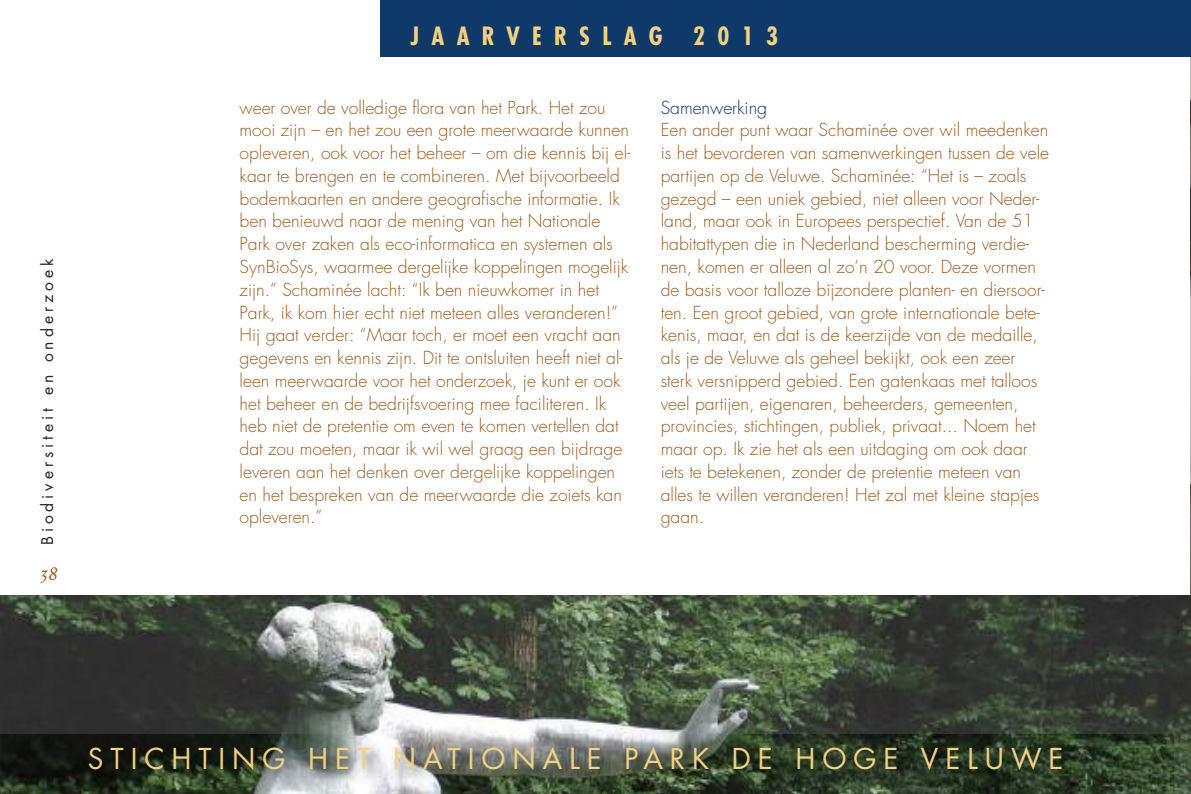
<style>
.page{position:relative;width:1191px;height:794px;background:#fff}
.page>*{position:absolute;margin:0;border:0;box-sizing:border-box;transform-origin:0 0}
.t1{font:28px "Futura";letter-spacing:.25em;color:#f4d182}
.t2{font:700 condensed 24.5px "Futura";letter-spacing:.5em;color:#f4d182}
.t3{font:italic 24.5px "Disturbance";color:#9c5b22}
.t4{font:300 17.5px/22.8px "Futura";color:#9c5b22}
.t5{font:300 17.5px "Futura";color:#0e3968}
.t6{font:15.75px "Futura";letter-spacing:.25em;color:#272627}
</style>
<div class="page">
<img style="left:0;top:595px;width:1190px;height:199px">
<div style="left:380px;top:0;width:811px;height:57px;background:#0e3968"></div>
<img style="left:0;top:734px;width:1174px;height:60px">
<img style="left:1190px;top:57px;width:1px;height:538px">
<p class="t6" style="left:40px;top:545px;width:288px;rotate:-90deg">Biodiversiteit en onderzoek</p>
<h2 class="t3" style="left:40px;top:557px;width:19px">38</h2>
<h2 class="t2" style="left:410px;top:25px;width:369px">JAARVERSLAG 2013</h2>
<p class="t4" style="left:240px;top:97px;width:392px">weer over de volledige flora van het Park. Het zou mooi zijn – en het zou een grote meerwaarde kunnen opleveren, ook voor het beheer – om die kennis bij el&shy;kaar te brengen en te combineren. Met bijvoorbeeld bodemkaarten en andere geografische informatie. Ik ben benieuwd naar de mening van het Nationale Park over zaken als eco-informatica en systemen als SynBioSys, waarmee dergelijke koppelingen mogelijk zijn.” Schaminée lacht: “Ik ben nieuwkomer in het Park, ik kom hier echt niet meteen alles veranderen!” Hij gaat verder: “Maar toch, er moet een vracht aan gegevens en kennis zijn. Dit te ontsluiten heeft niet al&shy;leen meerwaarde voor het onderzoek, je kunt er ook het beheer en de bedrijfsvoering mee faciliteren. Ik heb niet de pretentie om even te komen vertellen dat dat zou moeten, maar ik wil wel graag een bijdrage leveren aan het denken over dergelijke koppelingen en het bespreken van de meerwaarde die zoiets kan opleveren.”</p>
<p class="t5" style="left:660px;top:99px;width:108px">Samenwerking</p>
<p class="t4" style="left:660px;top:120px;width:390px">Een ander punt waar Schaminée over wil meedenken is het bevorderen van samenwerkingen tussen de vele partijen op de Veluwe. Schaminée: “Het is – zoals gezegd – een uniek gebied, niet alleen voor Neder&shy;land, maar ook in Europees perspectief. Van de 51 habitattypen die in Nederland bescherming verdie&shy;nen, komen er alleen al zo’n 20 voor. Deze vormen de basis voor talloze bijzondere planten- en diersoor&shy;ten. Een groot gebied, van grote internationale bete&shy;kenis, maar, en dat is de keerzijde van de medaille, als je de Veluwe als geheel bekijkt, ook een zeer sterk versnipperd gebied. Een gatenkaas met talloos veel partijen, eigenaren, beheerders, gemeenten, provincies, stichtingen, publiek, privaat... Noem het maar op. Ik zie het als een uitdaging om ook daar iets te betekenen, zonder de pretentie meteen van alles te willen veranderen! Het zal met kleine stapjes gaan.</p>
<h1 class="t1" style="left:88px;top:745px;width:977px">STICHTING HET NATIONALE PARK DE HOGE VELUWE</h1>
</div>
